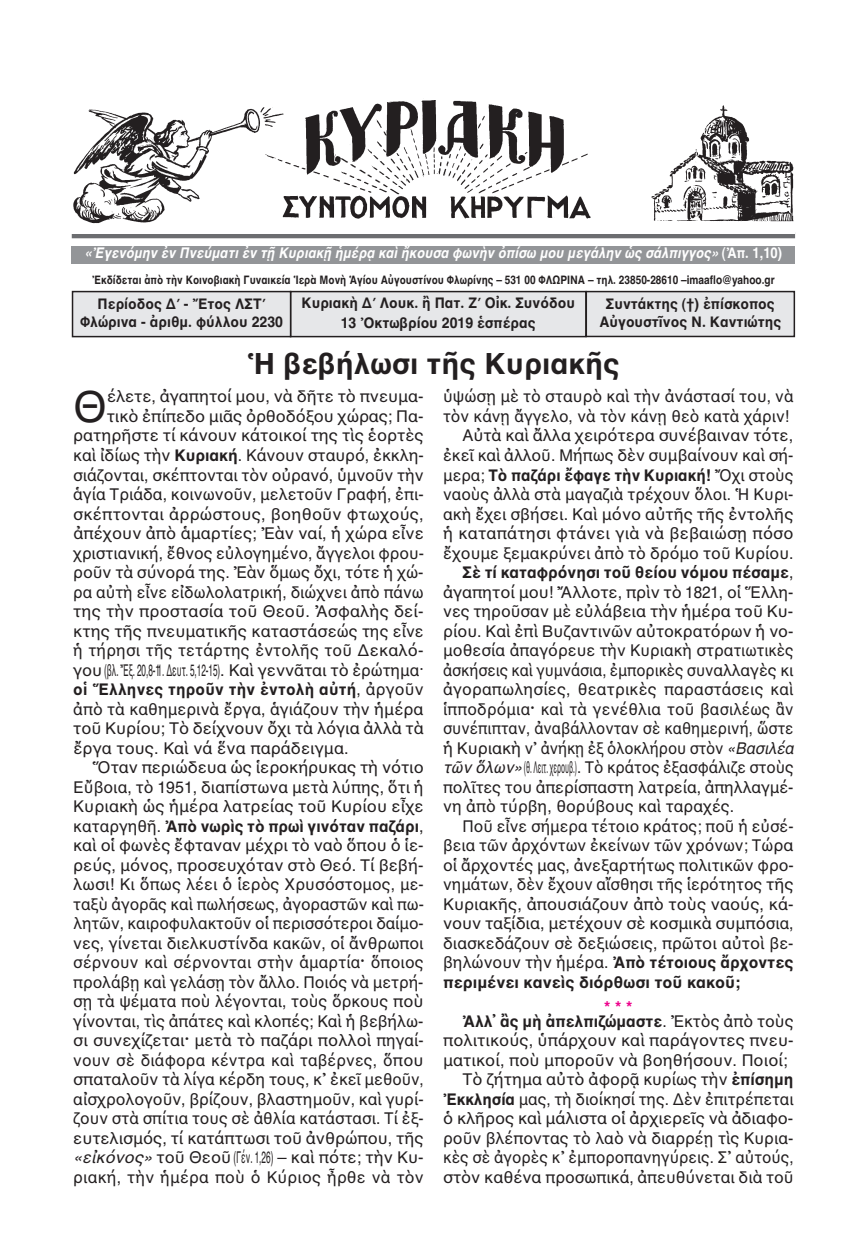
<style>
.page{position:relative;width:867px;height:1257px;background:#fff}
.page>*{position:absolute;margin:0;border:0;box-sizing:border-box;transform-origin:0 0}
.t1{font:43.5px "AL Helvetica";color:#231f20}
.t2{font:700 30px "AL Helvetica";color:#231f20}
.t3{font:16.5px "AL Helvetica";color:#231f20}
.t4{font:16.5px "AL Helvetica";color:#231f20;scale:.95 1}
.t5{font:16.5px "AL Helvetica";color:#231f20;scale:.96 1}
.t6{font:700 16.5px/14.1px "AL Helvetica";color:#231f20}
.t7{font:16.5px "AL Helvetica";color:#231f20;scale:.91 1}
.t8{font:700 16.5px "AL Helvetica";color:#231f20;scale:.96 1}
.t9{font:16.5px "AL Helvetica";color:#231f20;scale:.4 1}
.t10{font:16.5px "AL Helvetica";color:#231f20;scale:.93 1}
.t11{font:700 16.5px "AL Helvetica";color:#231f20;scale:.95 1}
.t12{font:700 15px/18px "AL Helvetica";color:#231f20;text-align:center;scale:.95 1}
.t13{font:italic 700 15px "AL Helvetica";color:#fff;scale:.88 1}
.t14{font:700 12px "AL Helvetica";color:#231f20;scale:.85 1}
.s1{font-style:normal}
.s2{font-weight:700}
.s3{font-weight:400}
.s4{font-style:italic}
.s5{color:#ed028c}
</style>
<div class="page">
<div style="left:291px;top:292px;width:294px;height:44px;background:#e6e7e9"></div>
<div style="left:290px;top:291px;width:296px;height:46px;border:2px solid #231f20"></div>
<div style="left:73px;top:292px;width:217px;height:44px;background:#e6e7e9"></div>
<div style="left:72px;top:291px;width:219px;height:46px;border:2px solid #231f20"></div>
<div style="left:587px;top:292px;width:206px;height:43px;background:#e6e7e9"></div>
<div style="left:585px;top:291px;width:210px;height:46px;border:2px solid #231f20"></div>
<div style="left:72px;top:232px;width:723px;height:6px;background:#6c6d70"></div>
<div style="left:72px;top:246px;width:723px;height:17px;background:#939598"></div>
<div style="left:72px;top:97px;width:723px;height:137px;background:#fff"></div>
<img style="left:73px;top:100px;width:721px;height:124px">
<p class="t13" style="left:85px;top:244px;width:794px">«Ἐγενόμην ἐν Πνεύματι ἐν τῇ Κυριακῇ ἡμέρᾳ καὶ ἤκουσα φωνὴν ὀπίσω μου μεγάλην ὡς σάλπιγγος» <span class="s1">(Ἀπ. 1,10)</span></p>
<p class="t14" style="left:92px;top:273px;width:804px">Ἐκδίδεται ἀπὸ τὴν Κοινοβιακὴ Γυναικεία Ἱερὰ Μονὴ Ἁγίου Αὐγουστίνου Φλωρίνης – 531 00 ΦΛΩΡΙΝΑ – τηλ. 23850-28610 –imaaflo@yahoo.gr</p>
<p class="t12" style="left:301px;top:293px;width:289px;line-height:19.5px">Κυριακὴ Δ΄ Λουκ. ἢ Πατ. Ζ΄ Οἰκ. Συνόδου<br>13 Ὀκτωβρίου 2019 ἑσπέρας</p>
<p class="t12" style="left:80px;top:295px;width:215px">Περίοδος Δ΄ - Ἔτος ΛΣΤ΄<br>Φλώρινα - ἀριθμ. φύλλου 2230</p>
<p class="t12" style="left:599px;top:294px;width:193px">Συντάκτης (†) ἐπίσκοπος<br>Αὐγουστῖνος Ν. Καντιώτης</p>
<p class="t2" style="left:247px;top:346px;width:374px">Ἡ βεβήλωσι τῆς Κυριακῆς</p>
<p class="t1" style="left:73px;top:381px;width:35px">Θ</p>
<p class="t3" style="left:107px;top:387px;width:318px">έλετε, ἀγαπητοί μου, νὰ δῆτε τὸ πνευμα-</p>
<p class="t3" style="left:107px;top:406px;width:318px">τικὸ ἐπίπεδο μιᾶς ὀρθοδόξου χώρας; Πα-</p>
<p class="t3" style="left:73px;top:426px;width:352px">ρατηρῆστε τί κάνουν κάτοικοί της τὶς ἑορτὲς</p>
<p class="t3" style="left:73px;top:445px;width:352px">καὶ ἰδίως τὴν <span class="s2">Κυριακή</span>. Κάνουν σταυρό, ἐκκλη-</p>
<p class="t3" style="left:73px;top:465px;width:352px">σιάζονται, σκέπτονται τὸν οὐρανό, ὑμνοῦν τὴν</p>
<p class="t3" style="left:73px;top:484px;width:352px">ἁγία Τριάδα, κοινωνοῦν, μελετοῦν Γραφή, ἐπι-</p>
<p class="t3" style="left:73px;top:504px;width:352px">σκέπτονται ἀρρώστους, βοηθοῦν φτωχούς,</p>
<p class="t3" style="left:73px;top:523px;width:352px">ἀπέχουν ἀπὸ ἁμαρτίες; Ἐὰν ναί, ἡ χώρα εἶνε</p>
<p class="t5" style="left:73px;top:543px;width:367px">χριστιανική, ἔθνος εὐλογημένο, ἄγγελοι φρου-</p>
<p class="t3" style="left:73px;top:562px;width:352px">ροῦν τὰ σύνορά της. Ἐὰν ὅμως ὄχι, τότε ἡ χώ-</p>
<p class="t4" style="left:73px;top:582px;width:370px">ρα αὐτὴ εἶνε εἰδωλολατρική, διώχνει ἀπὸ πάνω</p>
<p class="t3" style="left:73px;top:601px;width:352px">της τὴν προστασία τοῦ Θεοῦ. Ἀσφαλὴς δεί-</p>
<p class="t3" style="left:73px;top:621px;width:352px">κτης τῆς πνευματικῆς καταστάσεώς της εἶνε</p>
<p class="t5" style="left:73px;top:640px;width:366px">ἡ τήρησι τῆς τετάρτης ἐντολῆς τοῦ Δεκαλό-</p>
<p class="t3" style="left:73px;top:660px;width:352px">γου(βλ. Ἔξ. 20,8-11. Δευτ. 5,12-15). Καὶ γεννᾶται τὸ ἐρώτημα·</p>
<p class="t8" style="left:73px;top:679px;width:366px">οἱ Ἕλληνες τηροῦν τὴν ἐντολὴ αὐτή<span class="s3">, ἀργοῦν</span></p>
<p class="t3" style="left:73px;top:699px;width:352px">ἀπὸ τὰ καθημερινὰ ἔργα, ἁγιάζουν τὴν ἡμέρα</p>
<p class="t3" style="left:73px;top:718px;width:352px">τοῦ Κυρίου; Τὸ δείχνουν ὄχι τὰ λόγια ἀλλὰ τὰ</p>
<p class="t3" style="left:73px;top:738px;width:277px">ἔργα τους. Καὶ νά ἕνα παράδειγμα.</p>
<p class="t3" style="left:93px;top:757px;width:332px">Ὅταν περιώδευα ὡς ἱεροκήρυκας τὴ νότιο</p>
<p class="t3" style="left:73px;top:777px;width:352px">Εὔβοια, τὸ 1951, διαπίστωνα μετὰ λύπης, ὅτι ἡ</p>
<p class="t3" style="left:73px;top:796px;width:352px">Κυριακὴ ὡς ἡμέρα λατρείας τοῦ Κυρίου εἶχε</p>
<p class="t8" style="left:73px;top:816px;width:366px"><span class="s3">καταργηθῆ.</span> Ἀπὸ νωρὶς τὸ πρωὶ γινόταν παζάρι<span class="s3">,</span></p>
<p class="t3" style="left:73px;top:835px;width:352px">καὶ οἱ φωνὲς ἔφταναν μέχρι τὸ ναὸ ὅπου ὁ ἱε-</p>
<p class="t3" style="left:73px;top:855px;width:352px">ρεύς, μόνος, προσευχόταν στὸ Θεό. Τί βεβή-</p>
<p class="t3" style="left:73px;top:874px;width:352px">λωσι! Κι ὅπως λέει ὁ ἱερὸς Χρυσόστομος, με-</p>
<p class="t4" style="left:73px;top:894px;width:370px">ταξὺ ἀγορᾶς καὶ πωλήσεως, ἀγοραστῶν καὶ πω-</p>
<p class="t4" style="left:73px;top:913px;width:370px">λητῶν, καιροφυλακτοῦν οἱ περισσότεροι δαίμο-</p>
<p class="t3" style="left:73px;top:933px;width:352px">νες, γίνεται διελκυστίνδα κακῶν, οἱ ἄνθρωποι</p>
<p class="t4" style="left:73px;top:952px;width:370px">σέρνουν καὶ σέρνονται στὴν ἁμαρτία<span class="s2">·</span> ὅποιος</p>
<p class="t5" style="left:73px;top:972px;width:366px">προλάβῃ καὶ γελάσῃ τὸν ἄλλο. Ποιός νὰ μετρή-</p>
<p class="t5" style="left:73px;top:991px;width:367px">σῃ τὰ ψέματα ποὺ λέγονται, τοὺς ὅρκους ποὺ</p>
<p class="t3" style="left:73px;top:1011px;width:351px">γίνονται, τὶς ἀπάτες καὶ κλοπές; Καὶ ἡ βεβήλω-</p>
<p class="t3" style="left:73px;top:1030px;width:352px">σι συνεχίζεται<span class="s2">·</span> μετὰ τὸ παζάρι πολλοὶ πηγαί-</p>
<p class="t4" style="left:73px;top:1050px;width:370px">νουν σὲ διάφορα κέντρα καὶ ταβέρνες, ὅπου</p>
<p class="t3" style="left:73px;top:1069px;width:352px">σπαταλοῦν τὰ λίγα κέρδη τους, κ᾽ ἐκεῖ μεθοῦν,</p>
<p class="t3" style="left:73px;top:1089px;width:352px">αἰσχρολογοῦν, βρίζουν, βλαστημοῦν, καὶ γυρί-</p>
<p class="t4" style="left:73px;top:1108px;width:370px">ζουν στὰ σπίτια τους σὲ ἀθλία κατάστασι. Τί ἐξ-</p>
<p class="t3" style="left:73px;top:1128px;width:352px">ευτελισμός, τί κατάπτωσι τοῦ ἀνθρώπου, τῆς</p>
<p class="t3" style="left:73px;top:1147px;width:352px"><span class="s4">«εἰκόνος»</span> τοῦ Θεοῦ(Γέν. 1,26) – καὶ πότε; τὴν Κυ-</p>
<p class="t3" style="left:73px;top:1167px;width:352px">ριακή, τὴν ἡμέρα ποὺ ὁ Κύριος ἦρθε νὰ τὸν</p>
<p class="t3" style="left:443px;top:387px;width:352px">ὑψώσῃ μὲ τὸ σταυρὸ καὶ τὴν ἀνάστασί του, νὰ</p>
<p class="t4" style="left:443px;top:406px;width:366px">τὸν κάνῃ ἄγγελο, νὰ τὸν κάνῃ θεὸ κατὰ χάριν!</p>
<p class="t3" style="left:462px;top:426px;width:332px">Αὐτὰ καὶ ἄλλα χειρότερα συνέβαιναν τότε,</p>
<p class="t3" style="left:443px;top:445px;width:352px">ἐκεῖ καὶ ἀλλοῦ. Μήπως δὲν συμβαίνουν καὶ σή-</p>
<p class="t11" style="left:443px;top:465px;width:370px"><span class="s3">μερα;</span> Τὸ παζάρι ἔφαγε τὴν Κυριακή! <span class="s3">Ὄχι στοὺς</span></p>
<p class="t4" style="left:443px;top:484px;width:370px">ναοὺς ἀλλὰ στὰ μαγαζιὰ τρέχουν ὅλοι. Ἡ Κυρι-</p>
<p class="t3" style="left:443px;top:504px;width:352px">ακὴ ἔχει σβήσει. Καὶ μόνο αὐτῆς τῆς ἐντολῆς</p>
<p class="t3" style="left:443px;top:523px;width:352px">ἡ καταπάτησι φτάνει γιὰ νὰ βεβαιώσῃ πόσο</p>
<p class="t3" style="left:443px;top:543px;width:352px">ἔχουμε ξεμακρύνει ἀπὸ τὸ δρόμο τοῦ Κυρίου.</p>
<p class="t6" style="left:462px;top:565px;width:332px">Σὲ τί καταφρόνησι τοῦ θείου νόμου πέσαμε<span class="s3">,</span></p>
<p class="t3" style="left:443px;top:582px;width:352px">ἀγαπητοί μου! Ἄλλοτε, πρὶν τὸ 1821, οἱ Ἕλλη-</p>
<p class="t3" style="left:443px;top:601px;width:352px">νες τηροῦσαν μὲ εὐλάβεια τὴν ἡμέρα τοῦ Κυ-</p>
<p class="t3" style="left:443px;top:621px;width:352px">ρίου. Καὶ ἐπὶ Βυζαντινῶν αὐτοκρατόρων ἡ νο-</p>
<p class="t3" style="left:443px;top:640px;width:352px">μοθεσία ἀπαγόρευε τὴν Κυριακὴ στρατιωτικὲς</p>
<p class="t7" style="left:443px;top:660px;width:386px">ἀσκήσεις καὶ γυμνάσια, ἐμπορικὲς συναλλαγὲς κι</p>
<p class="t3" style="left:443px;top:679px;width:352px">ἀγοραπωλησίες, θεατρικὲς παραστάσεις καὶ</p>
<p class="t4" style="left:443px;top:699px;width:370px">ἱπποδρόμια<span class="s2">·</span> καὶ τὰ γενέθλια τοῦ βασιλέως ἂν</p>
<p class="t7" style="left:443px;top:718px;width:386px">συνέπιπταν, ἀναβάλλονταν σὲ καθημερινή, ὥστε</p>
<p class="t3" style="left:443px;top:738px;width:352px">ἡ Κυριακὴ ν᾽ ἀνήκῃ ἐξ ὁλοκλήρου στὸν <span class="s4">«Βασιλέα</span></p>
<p class="t9" style="left:443px;top:757px;width:877px"><span class="s4">τῶν ὅλων»</span>(θ. Λειτ. χερουβ.). Τὸ κράτος ἐξασφάλιζε στοὺς</p>
<p class="t3" style="left:443px;top:777px;width:352px">πολῖτες του ἀπερίσπαστη λατρεία, ἀπηλλαγμέ-</p>
<p class="t3" style="left:443px;top:796px;width:293px">νη ἀπὸ τύρβη, θορύβους καὶ ταραχές.</p>
<p class="t4" style="left:462px;top:816px;width:350px">Ποῦ εἶνε σήμερα τέτοιο κράτος; ποῦ ἡ εὐσέ-</p>
<p class="t4" style="left:443px;top:835px;width:370px">βεια τῶν ἀρχόντων ἐκείνων τῶν χρόνων; Τώρα</p>
<p class="t3" style="left:443px;top:855px;width:352px">οἱ ἄρχοντές μας, ἀνεξαρτήτως πολιτικῶν φρο-</p>
<p class="t4" style="left:443px;top:874px;width:370px">νημάτων, δὲν ἔχουν αἴσθησι τῆς ἱερότητος τῆς</p>
<p class="t3" style="left:443px;top:894px;width:352px">Κυριακῆς, ἀπουσιάζουν ἀπὸ τοὺς ναούς, κά-</p>
<p class="t3" style="left:443px;top:913px;width:352px">νουν ταξίδια, μετέχουν σὲ κοσμικὰ συμπόσια,</p>
<p class="t3" style="left:443px;top:933px;width:352px">διασκεδάζουν σὲ δεξιώσεις, πρῶτοι αὐτοὶ βε-</p>
<p class="t6" style="left:443px;top:955px;width:352px"><span class="s3">βηλώνουν τὴν ἡμέρα.</span> Ἀπὸ τέτοιους ἄρχοντες</p>
<p class="t6" style="left:443px;top:974px;width:299px">περιμένει κανεὶς διόρθωσι τοῦ κακοῦ;</p>
<p class="t6" style="left:462px;top:999px;width:332px;text-indent:142px"><span class="s5">***<br></span>Ἀλλ᾽ ἂς μὴ ἀπελπιζώμαστε<span class="s3">. Ἐκτὸς ἀπὸ τοὺς</span></p>
<p class="t3" style="left:443px;top:1030px;width:352px">πολιτικούς, ὑπάρχουν καὶ παράγοντες πνευ-</p>
<p class="t3" style="left:443px;top:1050px;width:346px">ματικοί, ποὺ μποροῦν νὰ βοηθήσουν. Ποιοί;</p>
<p class="t3" style="left:462px;top:1069px;width:332px">Τὸ ζήτημα αὐτὸ ἀφορᾷ κυρίως τὴν <span class="s2">ἐπίσημη</span></p>
<p class="t4" style="left:443px;top:1089px;width:370px"><span class="s2">Ἐκκλησία</span> μας, τὴ διοίκησί της. Δὲν ἐπιτρέπεται</p>
<p class="t3" style="left:443px;top:1108px;width:352px">ὁ κλῆρος καὶ μάλιστα οἱ ἀρχιερεῖς νὰ ἀδιαφο-</p>
<p class="t3" style="left:443px;top:1128px;width:352px">ροῦν βλέποντας τὸ λαὸ νὰ διαρρέῃ τὶς Κυρια-</p>
<p class="t10" style="left:443px;top:1147px;width:378px">κὲς σὲ ἀγορὲς κ᾽ ἐμποροπανηγύρεις. Σ᾽ αὐτούς,</p>
<p class="t3" style="left:443px;top:1167px;width:352px">στὸν καθένα προσωπικά, ἀπευθύνεται διὰ τοῦ</p>
</div>
